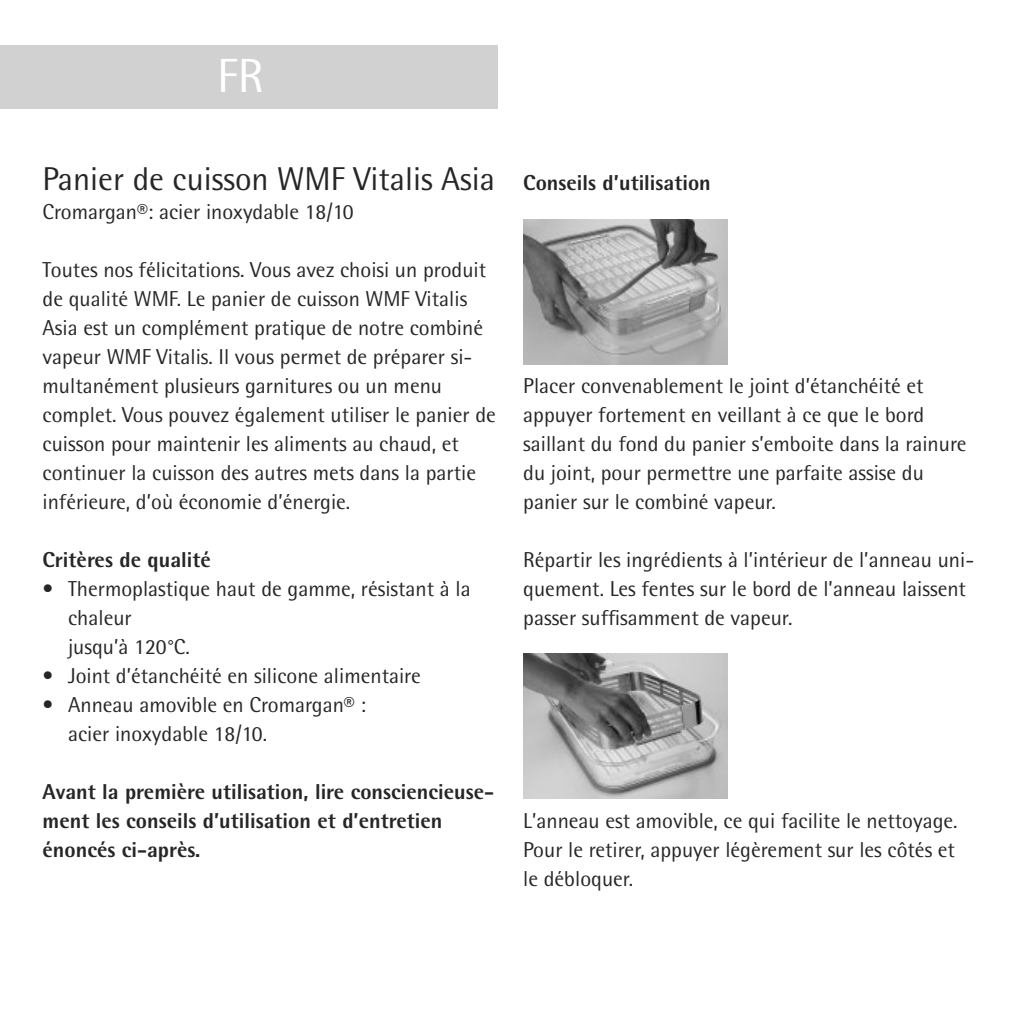
<style>
.page{position:relative;width:1021px;height:1021px;background:#fff}
.page>*{position:absolute;margin:0;border:0;box-sizing:border-box;transform-origin:0 0}
.t1{font:48px "WMF Rotis";color:#fff}
.t2{font:33px "WMF Rotis";color:#272627}
.t3{font:21.6px/29.1px "WMF Rotis";color:#272627}
.t4{font:700 21.6px/29.1px "WMF Rotis";color:#272627}
</style>
<div class="page">
<div style="left:0;top:45px;width:497px;height:63px;background:#d1d1d2"></div>
<img style="left:523px;top:219px;width:204px;height:145px">
<img style="left:523px;top:654px;width:204px;height:145px">
<h1 class="t1" style="left:217px;top:47px;width:48px">FR</h1>
<h2 class="t2" style="left:43px;top:159px;width:454px">Panier de cuisson WMF Vitalis Asia</h2>
<p class="t3" style="left:43px;top:197px;width:313px">Cromargan®: acier inoxydable 18/10</p>
<p class="t3" style="left:43px;top:255px;width:455px">Toutes nos félicitations. Vous avez choisi un produit de qualité WMF. Le panier de cuisson WMF Vitalis Asia est un complément pratique de notre combiné vapeur WMF Vitalis. Il vous permet de préparer si&shy;multanément plusieurs garnitures ou un menu complet. Vous pouvez également utiliser le panier de cuisson pour maintenir les aliments au chaud, et continuer la cuisson des autres mets dans la partie inférieure, d’où économie d’énergie.</p>
<p class="t4" style="left:43px;top:545px;width:170px">Critères de qualité</p>
<p class="t3" style="left:68px;top:574px;width:404px;text-indent:-26px">• Thermoplastique haut de gamme, résistant à la chaleur<br>jusqu’à 120°C.</p>
<p class="t3" style="left:43px;top:661px;width:380px">• Joint d’étanchéité en silicone alimentaire</p>
<p class="t3" style="left:68px;top:690px;width:299px;text-indent:-26px">• Anneau amovible en Cromargan® : acier inoxydable 18/10.</p>
<p class="t4" style="left:43px;top:777px;width:453px">Avant la première utilisation, lire consciencieuse&shy;ment les conseils d’utilisation et d’entretien énoncés ci-après.</p>
<p class="t4" style="left:523px;top:168px;width:189px">Conseils d’utilisation</p>
<p class="t3" style="left:523px;top:371px;width:445px">Placer convenablement le joint d’étanchéité et appuyer fortement en veillant à ce que le bord saillant du fond du panier s’emboite dans la rainure du joint, pour permettre une parfaite assise du panier sur le combiné vapeur.</p>
<p class="t3" style="left:523px;top:545px;width:452px">Répartir les ingrédients à l’intérieur de l’anneau uni&shy;quement. Les fentes sur le bord de l’anneau laissent passer suffisamment de vapeur.</p>
<p class="t3" style="left:523px;top:806px;width:436px">L’anneau est amovible, ce qui facilite le nettoyage.<br>Pour le retirer, appuyer légèrement sur les côtés et le débloquer.</p>
</div>
